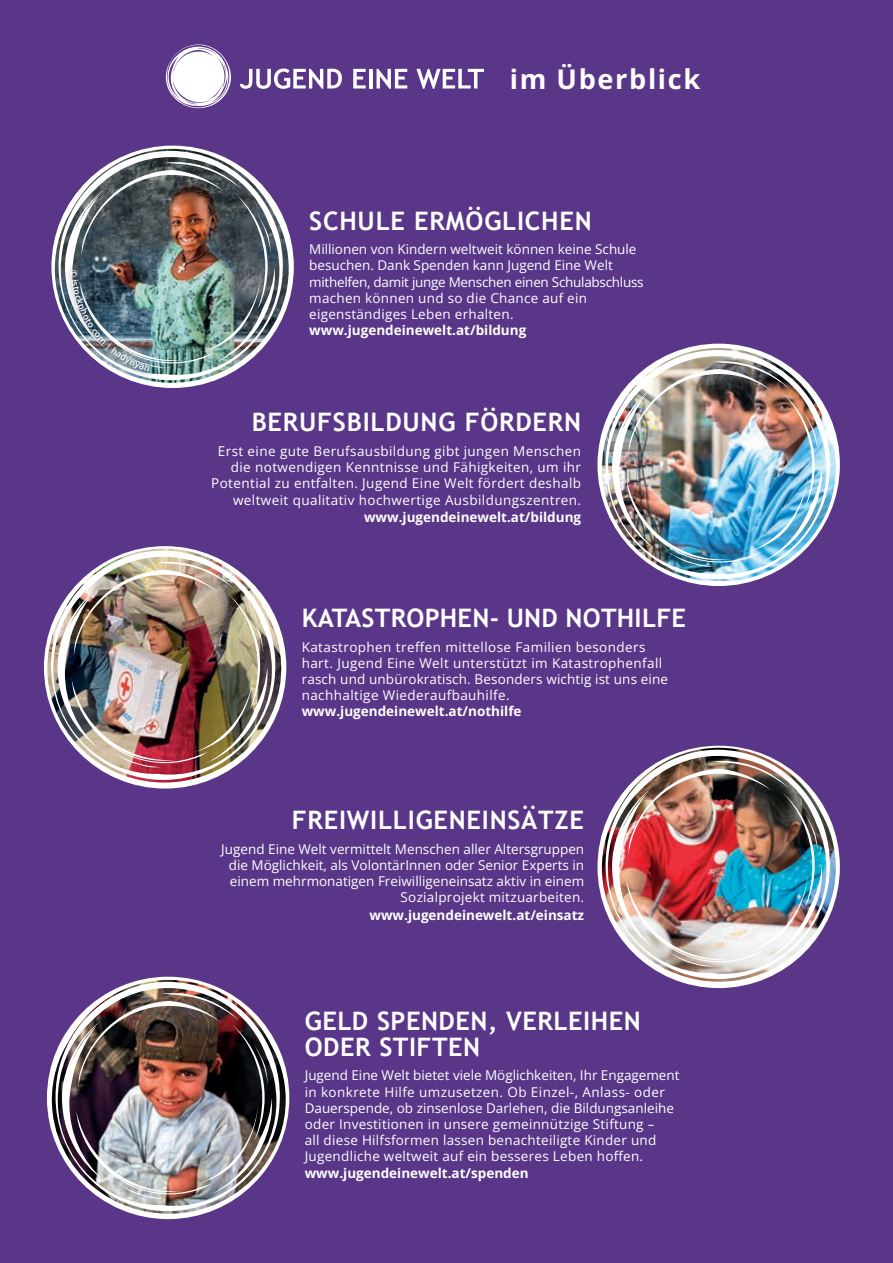
<style>
.page{position:relative;width:893px;height:1263px;background:#593688}
.page>*{position:absolute;margin:0;border:0;box-sizing:border-box;transform-origin:0 0}
.t1{font:700 27.15px "Open Sans";letter-spacing:.06em;color:#fff}
.t2{font:700 25.5px/25.5px "Trebuchet MS";letter-spacing:.03em;color:#fff}
.t3{font:700 25.5px "Trebuchet MS";letter-spacing:.01em;color:#fff}
.t4{font:13.5px/16.2px "Open Sans";letter-spacing:.02em;color:#fff}
.t5{font:13.5px/16.2px "Open Sans";color:#fff}
.t6{font:700 13.5px "Open Sans";color:#fff}
</style>
<div class="page">
<svg style="left:166px;top:44px;width:65px;height:64px"></svg>
<svg style="left:240px;top:68px;width:102px;height:21px"></svg>
<svg style="left:353px;top:69px;width:13px;height:19px"></svg>
<hr style="left:369px;top:69px;width:3px;height:19px;background:#fff">
<svg style="left:377px;top:69px;width:30px;height:20px"></svg>
<svg style="left:416px;top:69px;width:68px;height:20px"></svg>
<img style="left:602px;top:748px;width:234px;height:234px">
<img style="left:52px;top:980px;width:234px;height:234px">
<img style="left:47px;top:549px;width:234px;height:233px">
<img style="left:602px;top:348px;width:234px;height:233px">
<img style="left:55px;top:149px;width:234px;height:234px">
<div style="left:63px;top:262px;width:94px;height:116px;background:#231f20;opacity:.75"></div>
<img style="left:70px;top:270px;width:80px;height:101px">
<h1 class="t1" style="left:510px;top:60px;width:192px">im Überblick</h1>
<h2 class="t2" style="left:309px;top:208px;width:284px">SCHULE ERMÖGLICHEN</h2>
<p class="t5" style="left:309px;top:241px;width:336px">Millionen von Kindern weltweit können keine Schule besuchen. Dank Spenden kann Jugend Eine Welt mithelfen, damit junge Menschen einen Schulabschluss machen können und so die Chance auf ein eigenständiges Leben erhalten.</p>
<p class="t6" style="left:309px;top:321px;width:219px">www.jugendeinewelt.at/bildung</p>
<h2 class="t2" style="left:252px;top:409px;width:331px">BERUFSBILDUNG FÖRDERN</h2>
<p class="t4" style="left:211px;top:443px;width:371px;text-align:right">Erst eine gute Berufsausbildung gibt jungen Menschen die notwendigen Kenntnisse und Fähigkeiten, um ihr Potential zu entfalten. Jugend Eine Welt fördert deshalb weltweit qualitativ hochwertige Ausbildungszentren.</p>
<p class="t6" style="left:364px;top:508px;width:219px">www.jugendeinewelt.at/bildung</p>
<h2 class="t3" style="left:302px;top:602px;width:386px">KATASTROPHEN- UND NOTHILFE</h2>
<p class="t4" style="left:302px;top:638px;width:368px">Katastrophen treffen mittellose Familien besonders hart. Jugend Eine Welt unterstützt im Katastrophenfall rasch und unbürokratisch. Besonders wichtig ist uns eine nachhaltige Wiederaufbauhilfe.</p>
<p class="t6" style="left:302px;top:702px;width:221px">www.jugendeinewelt.at/nothilfe</p>
<h2 class="t2" style="left:292px;top:807px;width:294px">FREIWILLIGENEINSÄTZE</h2>
<p class="t5" style="left:221px;top:840px;width:364px;text-align:right">Jugend Eine Welt vermittelt Menschen aller Altersgruppen die Möglichkeit, als VolontärInnen oder Senior Experts in einem mehrmonatigen Freiwilligeneinsatz aktiv in einem Sozialprojekt mitzuarbeiten.</p>
<p class="t6" style="left:369px;top:906px;width:216px">www.jugendeinewelt.at/einsatz</p>
<h2 class="t2" style="left:305px;top:1008px;width:338px">GELD SPENDEN, VERLEIHEN<br>ODER STIFTEN</h2>
<p class="t4" style="left:305px;top:1067px;width:376px">Jugend Eine Welt bietet viele Möglichkeiten, Ihr Engagement in konkrete Hilfe umzusetzen. Ob Einzel-, Anlass- oder Dauerspende, ob zinsenlose Darlehen, die Bildungsanleihe oder Investitionen in unsere gemeinnützige Stiftung –<br>all diese Hilfsformen lassen benachteiligte Kinder und Jugendliche weltweit auf ein besseres Leben hoffen.</p>
<p class="t6" style="left:305px;top:1163px;width:225px">www.jugendeinewelt.at/spenden</p>
</div>
